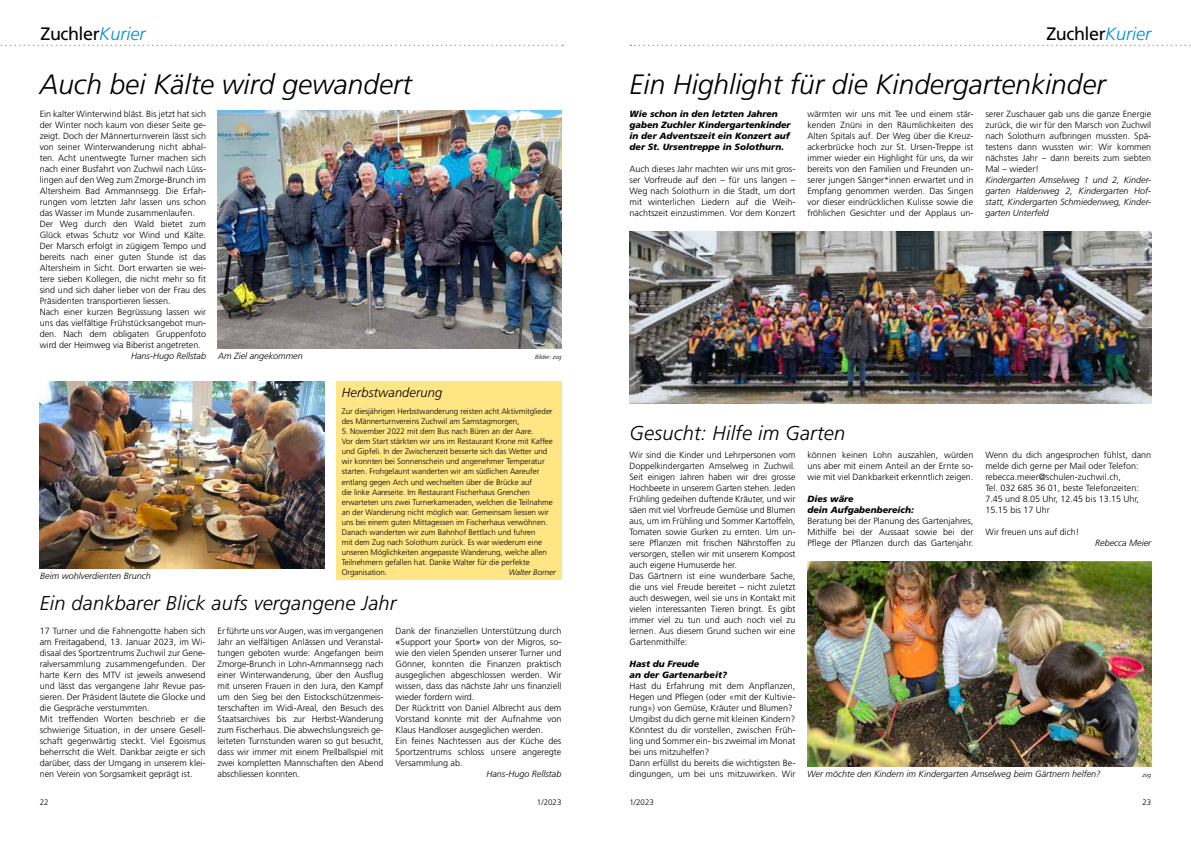
<style>
.page{position:relative;width:1191px;height:842px;background:#fff}
.page>*{position:absolute;margin:0;border:0;box-sizing:border-box;transform-origin:0 0}
.t1{font:italic 300 28px "Frutiger LT Pro";color:#000}
.t2{font:italic 300 20px "Frutiger LT Pro";letter-spacing:.01em;color:#000}
.t3{font:18px "Frutiger LT Pro";letter-spacing:-.025em;color:#000}
.t4{font:italic 300 13px "Frutiger LT Pro";letter-spacing:.01em;color:#000}
.t5{font:300 9px/11px "Frutiger LT Pro";color:#000}
.t6{font:italic 300 9px/11px "Frutiger LT Pro";color:#000;text-align:justify}
.t7{font:italic 900 9px/11px "Frutiger LT Pro";color:#000}
.t8{font:300 8px/10px "Frutiger LT Pro";letter-spacing:-.005em;color:#000}
.t9{font:italic 300 8px "Frutiger LT Pro";letter-spacing:-.005em;color:#000}
.t10{font:italic 300 6px "Frutiger LT Pro";color:#000}
.s1{font-weight:300;font-style:italic;color:#0090d7}
.s2{font-weight:400}
</style>
<div class="page">
<svg style="left:0;top:45px;width:563px;height:1px"></svg>
<svg style="left:630px;top:45px;width:561px;height:1px"></svg>
<img style="left:807px;top:562px;width:344px;height:204px">
<img style="left:629px;top:232px;width:522px;height:171px">
<img style="left:217px;top:111px;width:344px;height:237px">
<img style="left:40px;top:381px;width:284px;height:187px">
<div style="left:336px;top:381px;width:225px;height:198px;background:#ffe584"></div>
<h3 class="t3" style="left:40px;top:23px;width:106px">Zuchler<span class="s1">Kurier</span></h3>
<h3 class="t3" style="left:1046px;top:23px;width:106px">Zuchler<span class="s1">Kurier</span></h3>
<h1 class="t1" style="left:40px;top:68px;width:373px">Auch bei Kälte wird gewandert</h1>
<p class="t5" style="left:40px;top:109px;width:168px">Ein kalter Winterwind bläst. Bis jetzt hat sich der Winter noch kaum von dieser Seite ge&shy;zeigt. Doch der Männerturnverein lässt sich von seiner Winterwanderung nicht abhal&shy;ten. Acht unentwegte Turner machen sich nach einer Busfahrt von Zuchwil nach Lüss&shy;lingen auf den Weg zum Zmorge-Brunch im Altersheim Bad Ammannsegg. Die Erfah&shy;rungen vom letzten Jahr lassen uns schon das Wasser im Munde zusammenlaufen.<br>Der Weg durch den Wald bietet zum Glück etwas Schutz vor Wind und Kälte.<br>Der Marsch erfolgt in zügigem Tempo und bereits nach einer guten Stunde ist das Altersheim in Sicht. Dort erwarten sie wei&shy;tere sieben Kollegen, die nicht mehr so fit sind und sich daher lieber von der Frau des Präsidenten transportieren liessen.<br>Nach einer kurzen Begrüssung lassen wir uns das vielfältige Frühstücksangebot mun&shy;den. Nach dem obligaten Gruppenfoto wird der Heimweg via Biberist angetreten.</p>
<p class="t6" style="left:131px;top:351px;width:77px">Hans-Hugo Rellstab</p>
<p class="t6" style="left:218px;top:351px;width:86px">Am Ziel angekommen</p>
<p class="t10" style="left:535px;top:354px;width:28px">Bilder: zvg</p>
<h3 class="t4" style="left:342px;top:385px;width:102px">Herbstwanderung</h3>
<p class="t8" style="left:342px;top:407px;width:212px">Zur diesjährigen Herbstwanderung reisten acht Aktivmitglieder des Männerturnvereins Zuchwil am Samstagmorgen,</p>
<p class="t8" style="left:342px;top:427px;width:213px">5. November 2022 mit dem Bus nach Büren an der Aare.<br>Vor dem Start stärkten wir uns im Restaurant Krone mit Kaffee und Gipfeli. In der Zwischenzeit besserte sich das Wetter und wir konnten bei Sonnenschein und angenehmer Temperatur starten. Frohgelaunt wanderten wir am südlichen Aareufer entlang gegen Arch und wechselten über die Brücke auf<br>die linke Aareseite. Im Restaurant Fischerhaus Grenchen erwarteten uns zwei Turnerkameraden, welchen die Teilnahme an der Wanderung nicht möglich war. Gemeinsam liessen wir uns bei einem guten Mittagessen im Fischerhaus verwöhnen.<br>Danach wanderten wir zum Bahnhof Bettlach und fuhren<br>mit dem Zug nach Solothurn zurück. Es war wiederum eine unseren Möglichkeiten angepasste Wanderung, welche allen Teilnehmern gefallen hat. Danke Walter für die perfekte Organisation.</p>
<p class="t9" style="left:509px;top:567px;width:48px">Walter Borner</p>
<p class="t6" style="left:40px;top:571px;width:112px">Beim wohlverdienten Brunch</p>
<h2 class="t2" style="left:40px;top:591px;width:358px">Ein dankbarer Blick aufs vergangene Jahr</h2>
<p class="t5" style="left:40px;top:626px;width:167px">17 Turner und die Fahnengotte haben sich am Freitagabend, 13. Januar 2023, im Wi&shy;disaal des Sportzentrums Zuchwil zur Gene&shy;ralversammlung zusammengefunden. Der harte Kern des MTV ist jeweils anwesend und lässt das vergangene Jahr Revue pas&shy;sieren. Der Präsident läutete die Glocke und die Gespräche verstummten.<br>Mit treffenden Worten beschrieb er die schwierige Situation, in der unsere Gesell&shy;schaft gegenwärtig steckt. Viel Egoismus beherrscht die Welt. Dankbar zeigte er sich darüber, dass der Umgang in unserem klei&shy;nen Verein von Sorgsamkeit geprägt ist.</p>
<p class="t5" style="left:218px;top:626px;width:167px;text-align:justify">Er führte uns vor Augen, was im vergangenen Jahr an vielfältigen Anlässen und Veranstal&shy;tungen geboten wurde: Angefangen beim Zmorge-Brunch in Lohn-Ammannsegg nach einer Winterwanderung, über den Ausflug mit unseren Frauen in den Jura, den Kampf um den Sieg bei den Eistockschützenmeis&shy;terschaften im Widi-Areal, den Besuch des Staatsarchives bis zur Herbst-Wanderung zum Fischerhaus. Die abwechslungsreich ge&shy;leiteten Turnstunden waren so gut besucht, dass wir immer mit einem Prellballspiel mit zwei kompletten Mannschaften den Abend abschliessen konnten.</p>
<p class="t5" style="left:395px;top:626px;width:167px">Dank der finanziellen Unterstützung durch <span class="s2">«</span>Support your Sport<span class="s2">»</span> von der Migros, so&shy;wie den vielen Spenden unserer Turner und Gönner, konnten die Finanzen praktisch ausgeglichen abgeschlossen werden. Wir wissen, dass das nächste Jahr uns finanziell wieder fordern wird.<br>Der Rücktritt von Daniel Albrecht aus dem Vorstand konnte mit der Aufnahme von Klaus Handloser ausgeglichen werden.<br>Ein feines Nachtessen aus der Küche des Sportzentrums schloss unsere angeregte Versammlung ab.</p>
<p class="t6" style="left:486px;top:769px;width:77px">Hans-Hugo Rellstab</p>
<h1 class="t1" style="left:629px;top:68px;width:478px">Ein Highlight für die Kindergartenkinder</h1>
<p class="t7" style="left:629px;top:109px;width:163px">Wie schon in den letzten Jahren gaben Zuchler Kindergartenkinder in der Adventszeit ein Konzert auf der St. Ursentreppe in Solothurn.</p>
<p class="t5" style="left:629px;top:164px;width:167px;text-align:justify">Auch dieses Jahr machten wir uns mit gros&shy;ser Vorfreude auf den – für uns langen – Weg nach Solothurn in die Stadt, um dort mit winterlichen Liedern auf die Weih&shy;nachtszeit einzustimmen. Vor dem Konzert</p>
<p class="t5" style="left:807px;top:109px;width:167px;text-align:justify">wärmten wir uns mit Tee und einem stär&shy;kenden Znüni in den Räumlichkeiten des Alten Spitals auf. Der Weg über die Kreuz&shy;ackerbrücke hoch zur St. Ursen-Treppe ist immer wieder ein Highlight für uns, da wir bereits von den Familien und Freunden un&shy;serer jungen Sänger*innen erwartet und in Empfang genommen werden. Das Singen vor dieser eindrücklichen Kulisse sowie die fröhlichen Gesichter und der Applaus un-</p>
<p class="t5" style="left:985px;top:109px;width:167px;text-align:justify">serer Zuschauer gab uns die ganze Energie zurück, die wir für den Marsch von Zuchwil nach Solothurn aufbringen mussten. Spä&shy;testens dann wussten wir: Wir kommen nächstes Jahr – dann bereits zum siebten Mal – wieder!</p>
<p class="t6" style="left:985px;top:175px;width:167px">Kindergarten Amselweg 1 und 2, Kinder&shy;garten Haldenweg 2, Kindergarten Hof&shy;statt, Kindergarten Schmiedenweg, Kinder&shy;garten Unterfeld</p>
<h2 class="t2" style="left:629px;top:422px;width:217px">Gesucht: Hilfe im Garten</h2>
<p class="t5" style="left:629px;top:450px;width:167px">Wir sind die Kinder und Lehrpersonen vom Doppelkindergarten Amselweg in Zuchwil.<br>Seit einigen Jahren haben wir drei grosse Hochbeete in unserem Garten stehen. Jeden Frühling gedeihen duftende Kräuter, und wir säen mit viel Vorfreude Gemüse und Blumen aus, um im Frühling und Sommer Kartoffeln, Tomaten sowie Gurken zu ernten. Um un&shy;sere Pflanzen mit frischen Nährstoffen zu versorgen, stellen wir mit unserem Kompost auch eigene Humuserde her.<br>Das Gärtnern ist eine wunderbare Sache, die uns viel Freude bereitet – nicht zuletzt auch deswegen, weil sie uns in Kontakt mit vielen interessanten Tieren bringt. Es gibt immer viel zu tun und auch noch viel zu lernen. Aus diesem Grund suchen wir eine Gartenmithilfe:</p>
<p class="t7" style="left:629px;top:659px;width:99px">Hast du Freude<br>an der Gartenarbeit?</p>
<p class="t5" style="left:629px;top:681px;width:167px">Hast du Erfahrung mit dem Anpflanzen, Hegen und Pflegen (oder «mit der Kultivie&shy;rung») von Gemüse, Kräuter und Blumen?<br>Umgibst du dich gerne mit kleinen Kindern?<br>Könntest du dir vorstellen, zwischen Früh&shy;ling und Sommer ein- bis zweimal im Monat bei uns mitzuhelfen?<br>Dann erfüllst du bereits die wichtigsten Be&shy;dingungen, um bei uns mitzuwirken. Wir</p>
<p class="t5" style="left:985px;top:450px;width:167px">Wenn du dich angesprochen fühlst, dann melde dich gerne per Mail oder Telefon: rebecca.meier@schulen-zuchwil.ch,<br>Tel. 032 685 36 01, beste Telefonzeiten:<br>7.45 und 8.05 Uhr, 12.45 bis 13.15 Uhr, 15.15 bis 17 Uhr</p>
<p class="t5" style="left:985px;top:527px;width:96px">Wir freuen uns auf dich!</p>
<p class="t6" style="left:1095px;top:538px;width:57px">Rebecca Meier</p>
<p class="t5" style="left:807px;top:450px;width:167px;text-align:justify">können keinen Lohn auszahlen, würden uns aber mit einem Anteil an der Ernte so&shy;wie mit viel Dankbarkeit erkenntlich zeigen.</p>
<p class="t7" style="left:807px;top:494px;width:108px">Dies wäre<br>dein Aufgabenbereich:</p>
<p class="t5" style="left:807px;top:516px;width:167px;text-align:justify">Beratung bei der Planung des Gartenjahres, Mithilfe bei der Aussaat sowie bei der Pflege der Pflanzen durch das Gartenjahr.</p>
<p class="t6" style="left:807px;top:769px;width:295px">Wer möchte den Kindern im Kindergarten Amselweg beim Gärtnern helfen?</p>
<p class="t10" style="left:1142px;top:772px;width:10px">zvg</p>
<p class="t8" style="left:40px;top:798px;width:10px">22</p>
<p class="t8" style="left:537px;top:798px;width:26px">1/2023</p>
<p class="t8" style="left:629px;top:798px;width:26px">1/2023</p>
<p class="t8" style="left:1142px;top:798px;width:10px">23</p>
</div>
